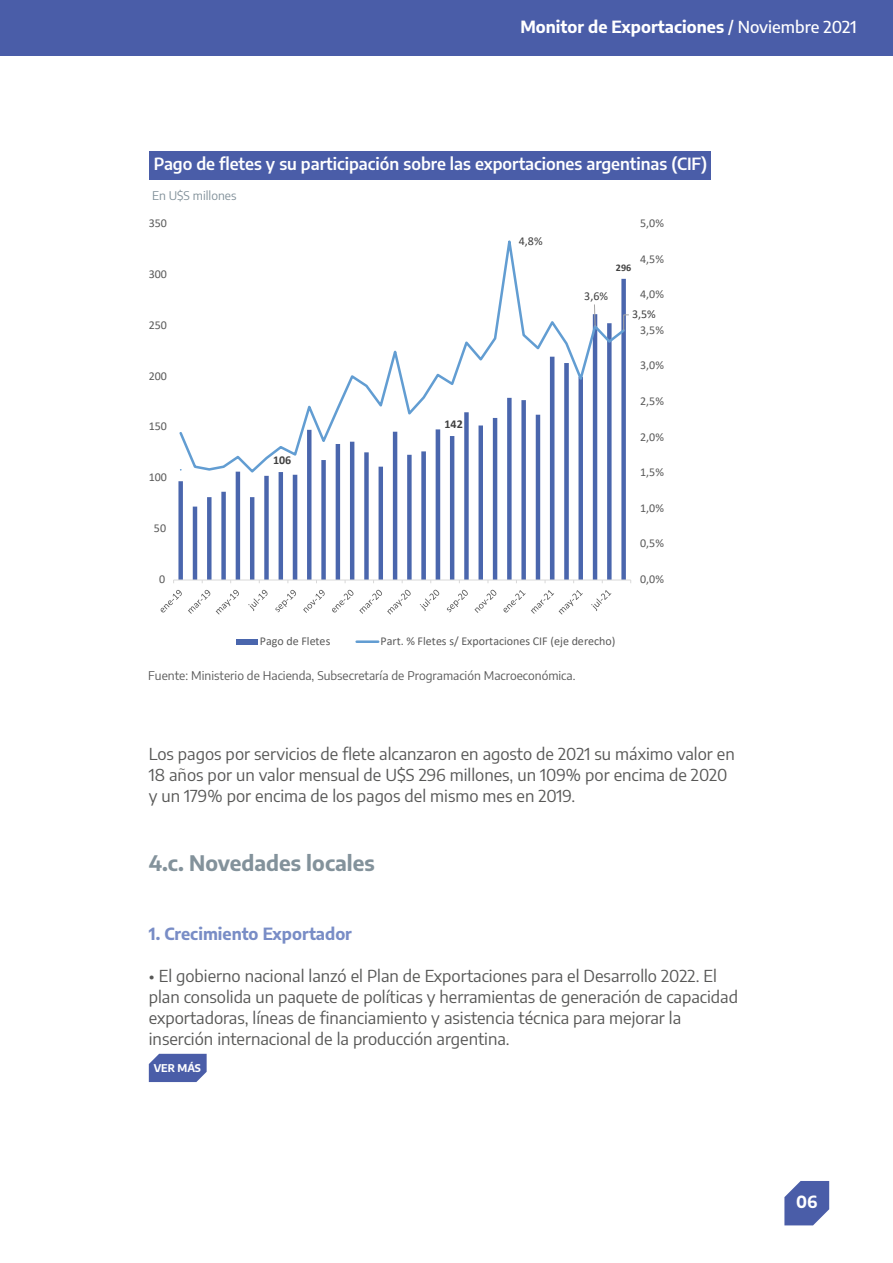
<style>
.page{position:relative;width:893px;height:1263px;background:#fff}
.page>*{position:absolute;margin:0;border:0;box-sizing:border-box;transform-origin:0 0}
.t1{font:700 21px "Encode Sans";color:#83929b}
.t2{font:16.5px/21px "Encode Sans";color:#575756}
.t3{font:600 16.5px "Encode Sans";color:#fff}
.t4{font:700 16.5px "Encode Sans";color:#fff}
.t5{font:700 16.5px "Encode Sans";color:#798dc6}
.t6{font:12px "Calibri";color:#5a5a5a}
.t7{font:12px "Encode Sans";color:#5a5a5a}
.t8{font:12px "Encode Sans";color:#83929b}
.t9{font:12px "Calibri";color:#404040}
.t10{font:700 12px "Calibri";color:#404040}
.t11{font:700 10.5px "Encode Sans";color:#fff}
.t12{font:700 10.05px "Calibri";color:#404040}
.s1{font-weight:500}
</style>
<div class="page">
<svg style="left:784px;top:1181px;width:45px;height:44px;background:#6273b3"></svg>
<div style="left:0;top:0;width:893px;height:56px;background:#4a5da8"></div>
<svg style="left:149px;top:1054px;width:58px;height:28px;background:#5668ad"></svg>
<svg style="left:178px;top:475px;width:448px;height:105px"></svg>
<hr style="left:174px;top:580px;width:457px;height:1px;background:#d9d9d9">
<svg style="left:235px;top:240px;width:391px;height:235px"></svg>
<svg style="left:179px;top:308px;width:447px;height:164px"></svg>
<svg style="left:161px;top:590px;width:21px;height:22px"></svg>
<svg style="left:188px;top:590px;width:22px;height:24px"></svg>
<svg style="left:216px;top:590px;width:23px;height:24px"></svg>
<svg style="left:248px;top:590px;width:20px;height:21px"></svg>
<svg style="left:275px;top:590px;width:21px;height:22px"></svg>
<svg style="left:303px;top:590px;width:22px;height:23px"></svg>
<svg style="left:332px;top:590px;width:21px;height:22px"></svg>
<svg style="left:359px;top:590px;width:52px;height:24px"></svg>
<svg style="left:420px;top:590px;width:19px;height:21px"></svg>
<svg style="left:447px;top:590px;width:21px;height:22px"></svg>
<svg style="left:474px;top:590px;width:22px;height:23px"></svg>
<svg style="left:503px;top:590px;width:80px;height:24px"></svg>
<svg style="left:591px;top:590px;width:20px;height:21px"></svg>
<div style="left:236px;top:639px;width:22px;height:5px;background:#4a66ad"></div>
<hr style="left:357px;top:640px;width:21px;height:3px;background:#629dd2">
<div style="left:149px;top:152px;width:561px;height:28px;background:#4a5da8"></div>
<p class="t4" style="left:520px;top:14px;width:338px">Monitor de Exportaciones <span class="s1">/ Noviembre 2021</span></p>
<p class="t3" style="left:154px;top:152px;width:555px">Pago de fletes y su participación sobre las exportaciones argentinas (CIF)</p>
<p class="t8" style="left:152px;top:187px;width:86px">En U$S millones</p>
<p class="t6" style="left:149px;top:215px;width:20px">350</p>
<p class="t6" style="left:149px;top:265px;width:20px">300</p>
<p class="t6" style="left:149px;top:316px;width:20px">250</p>
<p class="t6" style="left:149px;top:367px;width:20px">200</p>
<p class="t6" style="left:149px;top:418px;width:20px">150</p>
<p class="t6" style="left:149px;top:469px;width:20px">100</p>
<p class="t6" style="left:154px;top:520px;width:14px">50</p>
<p class="t6" style="left:159px;top:571px;width:8px">0</p>
<p class="t10" style="left:273px;top:452px;width:20px">106</p>
<p class="t10" style="left:444px;top:416px;width:20px">142</p>
<p class="t9" style="left:519px;top:233px;width:25px">4,8%</p>
<p class="t6" style="left:640px;top:215px;width:25px">5,0%</p>
<p class="t9" style="left:584px;top:288px;width:25px">3,6%</p>
<p class="t12" style="left:616px;top:261px;width:17px">296</p>
<p class="t6" style="left:640px;top:250px;width:25px">4,5%</p>
<p class="t6" style="left:640px;top:286px;width:25px">4,0%</p>
<p class="t9" style="left:632px;top:306px;width:25px">3,5%</p>
<p class="t6" style="left:640px;top:321px;width:25px">3,5%</p>
<p class="t6" style="left:640px;top:357px;width:25px">3,0%</p>
<p class="t6" style="left:640px;top:393px;width:25px">2,5%</p>
<p class="t6" style="left:640px;top:428px;width:25px">2,0%</p>
<p class="t6" style="left:640px;top:464px;width:25px">1,5%</p>
<p class="t6" style="left:640px;top:499px;width:25px">1,0%</p>
<p class="t6" style="left:640px;top:535px;width:25px">0,5%</p>
<p class="t6" style="left:640px;top:571px;width:25px">0,0%</p>
<p class="t6" style="left:260px;top:632px;width:72px">Pago de Fletes</p>
<p class="t6" style="left:381px;top:632px;width:236px">Part. % Fletes s/ Exportaciones CIF (eje derecho)</p>
<p class="t7" style="left:148px;top:667px;width:429px">Fuente: Ministerio de Hacienda, Subsecretaría de Programación Macroeconómica.</p>
<p class="t2" style="left:149px;top:743px;width:587px">Los pagos por servicios de flete alcanzaron en agosto de 2021 su máximo valor en<br>18 años por un valor mensual de U$S 296 millones, un 109% por encima de 2020 y un 179% por encima de los pagos del mismo mes en 2019.</p>
<p class="t1" style="left:149px;top:847px;width:227px">4.c. Novedades locales</p>
<p class="t5" style="left:149px;top:921px;width:205px">1. Crecimiento Exportador</p>
<p class="t2" style="left:149px;top:965px;width:591px">• El gobierno nacional lanzó el Plan de Exportaciones para el Desarrollo 2022. El plan consolida un paquete de políticas y herramientas de generación de capacidad exportadoras, líneas de financiamiento y asistencia técnica para mejorar la inserción internacional de la producción argentina.</p>
<p class="t11" style="left:154px;top:1060px;width:49px">VER MÁS</p>
<p class="t4" style="left:796px;top:1190px;width:23px">06</p>
</div>
